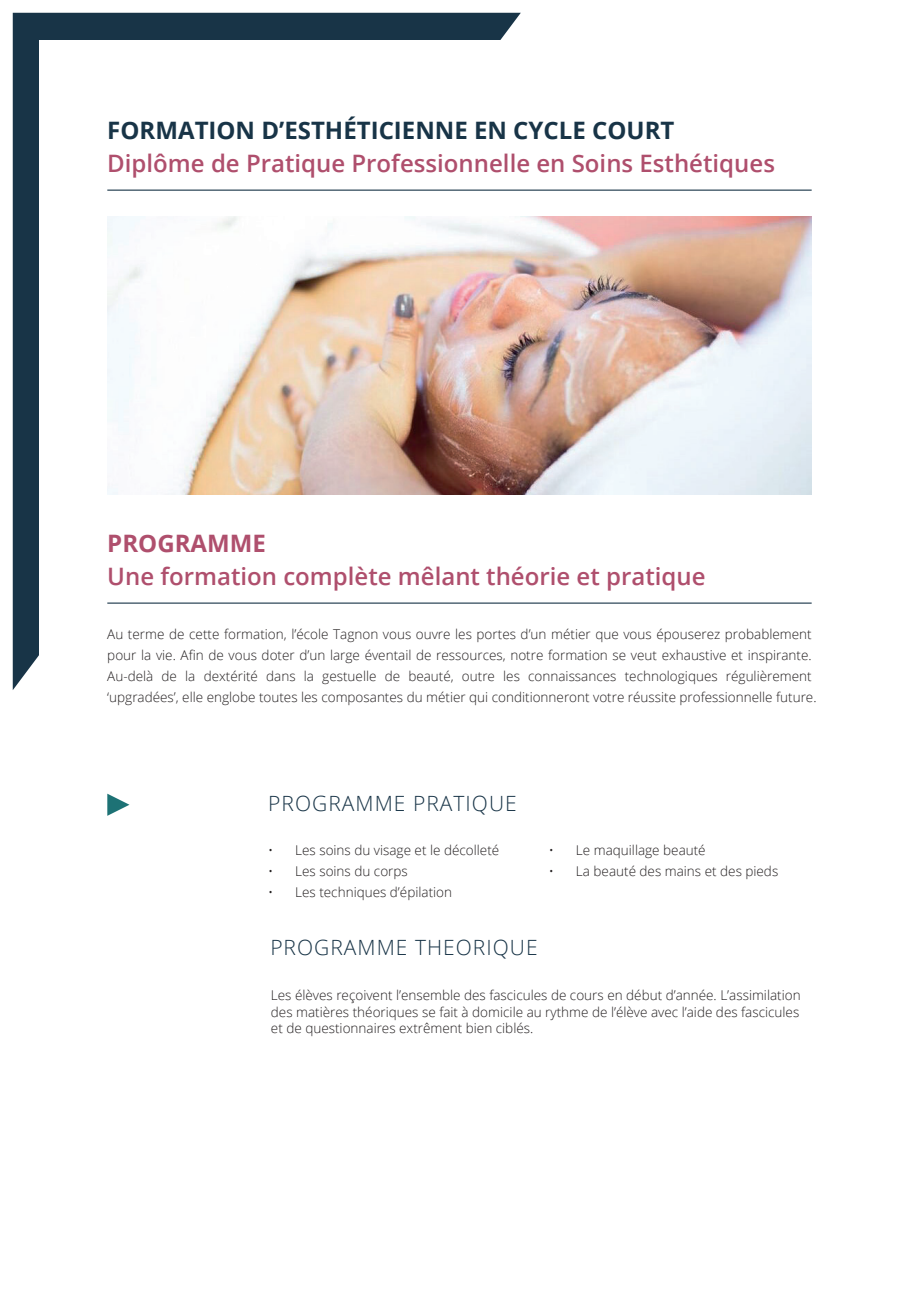
<style>
.page{position:relative;width:919px;height:1289px;background:#fff}
.page>*{position:absolute;margin:0;border:0;box-sizing:border-box;transform-origin:0 0}
.t1{font:600 24px "Open Sans";color:#af4f6d}
.t2{font:700 24px "Open Sans";color:#183447}
.t3{font:700 24px "Open Sans";color:#af4f6d}
.t4{font:300 21px "Open Sans";letter-spacing:.05em;color:#183447}
.t5{font:300 13.5px/21px "Open Sans";color:#231f20}
</style>
<div class="page">
<div style="left:13px;top:13px;width:508px;height:677px;background:#183447"></div>
<div style="left:40px;top:40px;width:819px;height:1198px;background:#fff"></div>
<hr style="left:107px;top:602px;width:704px;height:1px;background:#183447">
<hr style="left:107px;top:189px;width:704px;height:2px;background:#183447">
<img style="left:107px;top:217px;width:704px;height:277px">
<svg style="left:107px;top:793px;width:22px;height:22px"></svg>
<h1 class="t2" style="left:107px;top:113px;width:568px">FORMATION D’ESTHÉTICIENNE EN CYCLE COURT</h1>
<h1 class="t1" style="left:107px;top:147px;width:669px">Diplôme de Pratique Professionnelle en Soins Esthétiques</h1>
<h1 class="t3" style="left:107px;top:526px;width:160px">PROGRAMME</h1>
<h1 class="t1" style="left:107px;top:559px;width:599px">Une formation complète mêlant théorie et pratique</h1>
<p class="t5" style="left:107px;top:623px;width:710px">Au terme de cette formation, l’école Tagnon vous ouvre les portes d’un métier que vous épouserez probablement pour la vie. Afin de vous doter d’un large éventail de ressources, notre formation se veut exhaustive et inspirante.<br>Au-delà de la dextérité dans la gestuelle de beauté, outre les connaissances technologiques régulièrement ‘upgradées’, elle englobe toutes les composantes du métier qui conditionneront votre réussite professionnelle future.</p>
<h2 class="t4" style="left:268px;top:788px;width:250px">PROGRAMME PRATIQUE</h2>
<p class="t5" style="left:268px;top:839px;width:232px">• Les soins du visage et le décolleté</p>
<p class="t5" style="left:268px;top:860px;width:141px">• Les soins du corps</p>
<p class="t5" style="left:268px;top:881px;width:185px">• Les techniques d’épilation</p>
<p class="t5" style="left:549px;top:839px;width:158px">• Le maquillage beauté</p>
<p class="t5" style="left:549px;top:860px;width:231px">• La beauté des mains et des pieds</p>
<h2 class="t4" style="left:270px;top:932px;width:269px">PROGRAMME THEORIQUE</h2>
<p class="t5" style="left:271px;top:987px;width:531px;line-height:16.2px;text-align:justify">Les élèves reçoivent l’ensemble des fascicules de cours en début d’année. L’assimilation des matières théoriques se fait à domicile au rythme de l’élève avec l’aide des fascicules et de questionnaires extrêment bien ciblés.</p>
</div>
